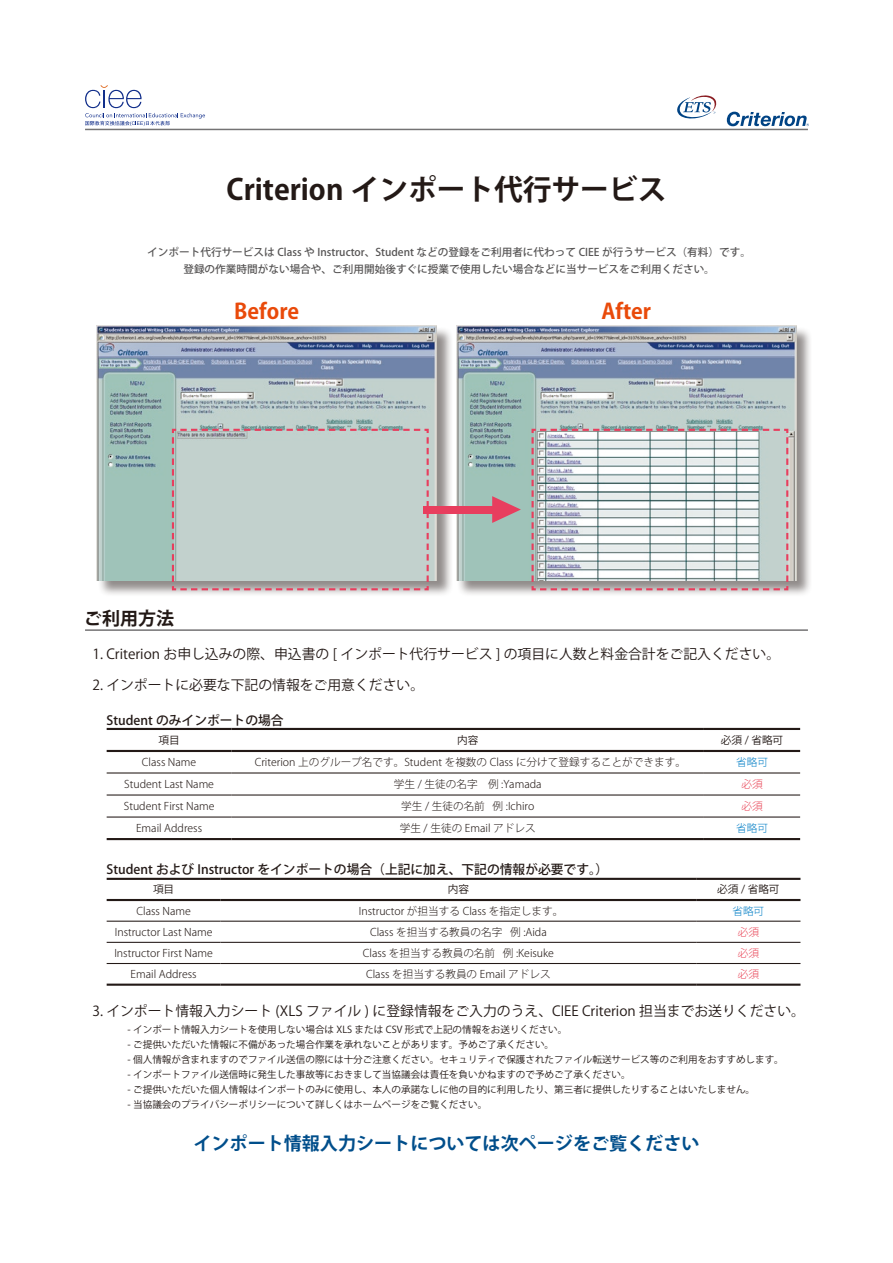
<style>
.page{position:relative;width:893px;height:1263px;background:#fff}
.page>*{position:absolute;margin:0;border:0;box-sizing:border-box;transform-origin:0 0}
.t1{font:700 28.65px "Koz Go Pro";color:#231916}
.t2{font:700 21.3px "Koz Go Pro";color:#e94a0a}
.t3{font:700 18px "Koz Go Pro";color:#004e8b}
.t4{font:700 18px "Koz Go Pro";color:#231916}
.t5{font:13.8px "Koz Go Pro";color:#231916}
.t6{font:500 12.75px "Koz Go Pro";color:#231916}
.t7{font:300 10.65px "Koz Go Pro";color:#231916}
.t8{font:500 10.65px/17px "Koz Go Pro";color:#575555;text-align:center}
.t9{font:10.65px "Koz Go Pro";color:#231916}
.t10{font:300 10.65px "Koz Go Pro";color:#e83f52}
.t11{font:300 10.65px "Koz Go Pro";color:#007dc5}
.t12{font:9.6px "Koz Go Pro";color:#231916}
</style>
<div class="page">
<div style="left:97px;top:326px;width:363px;height:277px;background:#231916;opacity:.5"></div>
<img style="left:97px;top:326px;width:340px;height:255px">
<div style="left:456px;top:326px;width:363px;height:277px;background:#231916;opacity:.5"></div>
<img style="left:456px;top:326px;width:340px;height:255px">
<hr style="left:107px;top:728px;width:125px;height:2px;background:#231916">
<hr style="left:704px;top:728px;width:96px;height:2px;background:#231916">
<hr style="left:107px;top:750px;width:125px;height:2px;background:#231916">
<hr style="left:704px;top:750px;width:96px;height:2px;background:#231916">
<hr style="left:232px;top:728px;width:472px;height:2px;background:#231916">
<hr style="left:232px;top:750px;width:472px;height:2px;background:#231916">
<hr style="left:232px;top:838px;width:472px;height:2px;background:#231916">
<hr style="left:704px;top:838px;width:96px;height:2px;background:#231916">
<hr style="left:107px;top:838px;width:125px;height:2px;background:#231916">
<hr style="left:107px;top:772px;width:125px;height:1px;background:#231916">
<hr style="left:232px;top:772px;width:472px;height:1px;background:#231916">
<hr style="left:704px;top:772px;width:96px;height:1px;background:#231916">
<hr style="left:107px;top:794px;width:125px;height:1px;background:#231916">
<hr style="left:232px;top:794px;width:472px;height:1px;background:#231916">
<hr style="left:704px;top:794px;width:96px;height:1px;background:#231916">
<hr style="left:107px;top:816px;width:125px;height:1px;background:#231916">
<hr style="left:232px;top:816px;width:472px;height:1px;background:#231916">
<hr style="left:704px;top:816px;width:96px;height:1px;background:#231916">
<hr style="left:107px;top:878px;width:114px;height:2px;background:#231916">
<hr style="left:221px;top:878px;width:475px;height:2px;background:#231916">
<hr style="left:696px;top:878px;width:104px;height:2px;background:#231916">
<hr style="left:107px;top:899px;width:114px;height:2px;background:#231916">
<hr style="left:221px;top:899px;width:475px;height:2px;background:#231916">
<hr style="left:696px;top:899px;width:104px;height:2px;background:#231916">
<hr style="left:107px;top:983px;width:114px;height:3px;background:#231916">
<hr style="left:221px;top:983px;width:475px;height:3px;background:#231916">
<hr style="left:696px;top:983px;width:104px;height:3px;background:#231916">
<hr style="left:107px;top:921px;width:114px;height:1px;background:#231916">
<hr style="left:221px;top:921px;width:475px;height:1px;background:#231916">
<hr style="left:696px;top:921px;width:104px;height:1px;background:#231916">
<hr style="left:107px;top:942px;width:114px;height:1px;background:#231916">
<hr style="left:221px;top:942px;width:475px;height:1px;background:#231916">
<hr style="left:696px;top:942px;width:104px;height:1px;background:#231916">
<hr style="left:107px;top:963px;width:114px;height:1px;background:#231916">
<hr style="left:221px;top:963px;width:475px;height:1px;background:#231916">
<hr style="left:696px;top:963px;width:104px;height:1px;background:#231916">
<svg style="left:677px;top:95px;width:40px;height:24px"></svg>
<svg style="left:727px;top:112px;width:82px;height:14px"></svg>
<hr style="left:85px;top:129px;width:723px;height:1px;background:#747374">
<hr style="left:85px;top:629px;width:723px;height:2px;background:#747374">
<svg style="left:85px;top:85px;width:120px;height:41px"></svg>
<svg style="left:171px;top:428px;width:259px;height:163px;background:#c0c9c6"></svg>
<svg style="left:530px;top:428px;width:259px;height:163px"></svg>
<svg style="left:492px;top:496px;width:29px;height:27px"></svg>
<div style="left:423px;top:506px;width:76px;height:7px;background:#e83e5e"></div>
<h1 class="t1" style="left:227px;top:171px;width:441px">Criterion インポート代行サービス</h1>
<p class="t8" style="left:147px;top:244px;width:605px">インポート代行サービスは Class や Instructor、Student などの登録をご利用者に代わって CIEE が行うサービス（有料）です。登録の作業時間がない場合や、ご利用開始後すぐに授業で使用したい場合などに当サービスをご利用ください。</p>
<h2 class="t2" style="left:234px;top:297px;width:67px">Before</h2>
<h3 class="t4" style="left:84px;top:607px;width:92px">ご利用方法</h3>
<h2 class="t2" style="left:601px;top:297px;width:51px">After</h2>
<h3 class="t5" style="left:92px;top:645px;width:689px">1. Criterion お申し込みの際、申込書の [ インポート代行サービス ] の項目に人数と料金合計をご記入ください。</h3>
<h3 class="t5" style="left:92px;top:676px;width:333px">2. インポートに必要な下記の情報をご用意ください。</h3>
<h3 class="t6" style="left:107px;top:712px;width:179px">Student のみインポートの場合</h3>
<p class="t9" style="left:158px;top:733px;width:23px">項目</p>
<p class="t9" style="left:457px;top:733px;width:23px">内容</p>
<p class="t9" style="left:721px;top:733px;width:64px">必須 / 省略可</p>
<p class="t7" style="left:142px;top:755px;width:56px">Class Name</p>
<p class="t7" style="left:255px;top:755px;width:433px">Criterion 上のグループ名です。Student を複数の Class に分けて登録することができます。</p>
<p class="t11" style="left:736px;top:755px;width:33px">省略可</p>
<p class="t7" style="left:124px;top:777px;width:91px">Student Last Name</p>
<p class="t7" style="left:394px;top:777px;width:85px">学生 / 生徒の名字</p>
<p class="t7" style="left:488px;top:777px;width:55px">例 :Yamada</p>
<p class="t10" style="left:741px;top:777px;width:23px">必須</p>
<p class="t7" style="left:124px;top:799px;width:92px">Student First Name</p>
<p class="t7" style="left:401px;top:799px;width:85px">学生 / 生徒の名前</p>
<p class="t7" style="left:493px;top:799px;width:43px">例 :Ichiro</p>
<p class="t10" style="left:741px;top:799px;width:23px">必須</p>
<p class="t7" style="left:136px;top:821px;width:68px">Email Address</p>
<p class="t7" style="left:400px;top:821px;width:138px">学生 / 生徒の Email アドレス</p>
<p class="t11" style="left:736px;top:821px;width:33px">省略可</p>
<h3 class="t6" style="left:107px;top:862px;width:503px">Student および Instructor をインポートの場合（上記に加え、下記の情報が必要です (。</h3>
<p class="t9" style="left:153px;top:883px;width:23px">項目</p>
<p class="t9" style="left:448px;top:883px;width:23px">内容</p>
<p class="t9" style="left:717px;top:883px;width:64px">必須 / 省略可</p>
<p class="t7" style="left:136px;top:904px;width:56px">Class Name</p>
<p class="t7" style="left:359px;top:904px;width:206px">Instructor が担当する Class を指定します。</p>
<p class="t11" style="left:732px;top:904px;width:33px">省略可</p>
<p class="t7" style="left:115px;top:925px;width:99px">Instructor Last Name</p>
<p class="t7" style="left:370px;top:925px;width:134px">Class を担当する教員の名字</p>
<p class="t7" style="left:510px;top:925px;width:38px">例 :Aida</p>
<p class="t10" style="left:738px;top:925px;width:23px">必須</p>
<p class="t7" style="left:114px;top:946px;width:100px">Instructor First Name</p>
<p class="t7" style="left:363px;top:946px;width:134px">Class を担当する教員の名前</p>
<p class="t7" style="left:503px;top:946px;width:53px">例 :Keisuke</p>
<p class="t10" style="left:738px;top:946px;width:23px">必須</p>
<p class="t7" style="left:131px;top:967px;width:68px">Email Address</p>
<p class="t7" style="left:366px;top:967px;width:186px">Class を担当する教員の Email アドレス</p>
<p class="t10" style="left:738px;top:967px;width:23px">必須</p>
<h3 class="t5" style="left:92px;top:1002px;width:714px">3. インポート情報入力シート (XLS ファイル ) に登録情報をご入力のうえ、CIEE Criterion 担当までお送りください。</h3>
<p class="t12" style="left:128px;top:1023px;width:441px">- インポート情報入力シートを使用しない場合は XLS または CSV 形式で上記の情報をお送りください。</p>
<p class="t12" style="left:128px;top:1038px;width:428px">- ご提供いただいた情報に不備があった場合作業を承れないことがあります。予めご了承ください。</p>
<p class="t12" style="left:128px;top:1053px;width:658px">- 個人情報が含まれますのでファイル送信の際には十分ご注意ください。セキュリティで保護されたファイル転送サービス等のご利用をおすすめします。</p>
<p class="t12" style="left:128px;top:1068px;width:505px">- インポートファイル送信時に発生した事故等におきまして当協議会は責任を負いかねますので予めご了承ください。</p>
<p class="t12" style="left:128px;top:1083px;width:629px">- ご提供いただいた個人情報はインポートのみに使用し、本人の承諾なしに他の目的に利用したり、第三者に提供したりすることはいたしません。</p>
<p class="t12" style="left:128px;top:1098px;width:361px">- 当協議会のプライバシーポリシーについて詳しくはホームページをご覧ください。</p>
<h3 class="t3" style="left:193px;top:1132px;width:507px">インポート情報入力シートについては次ページをご覧ください</h3>
</div>
